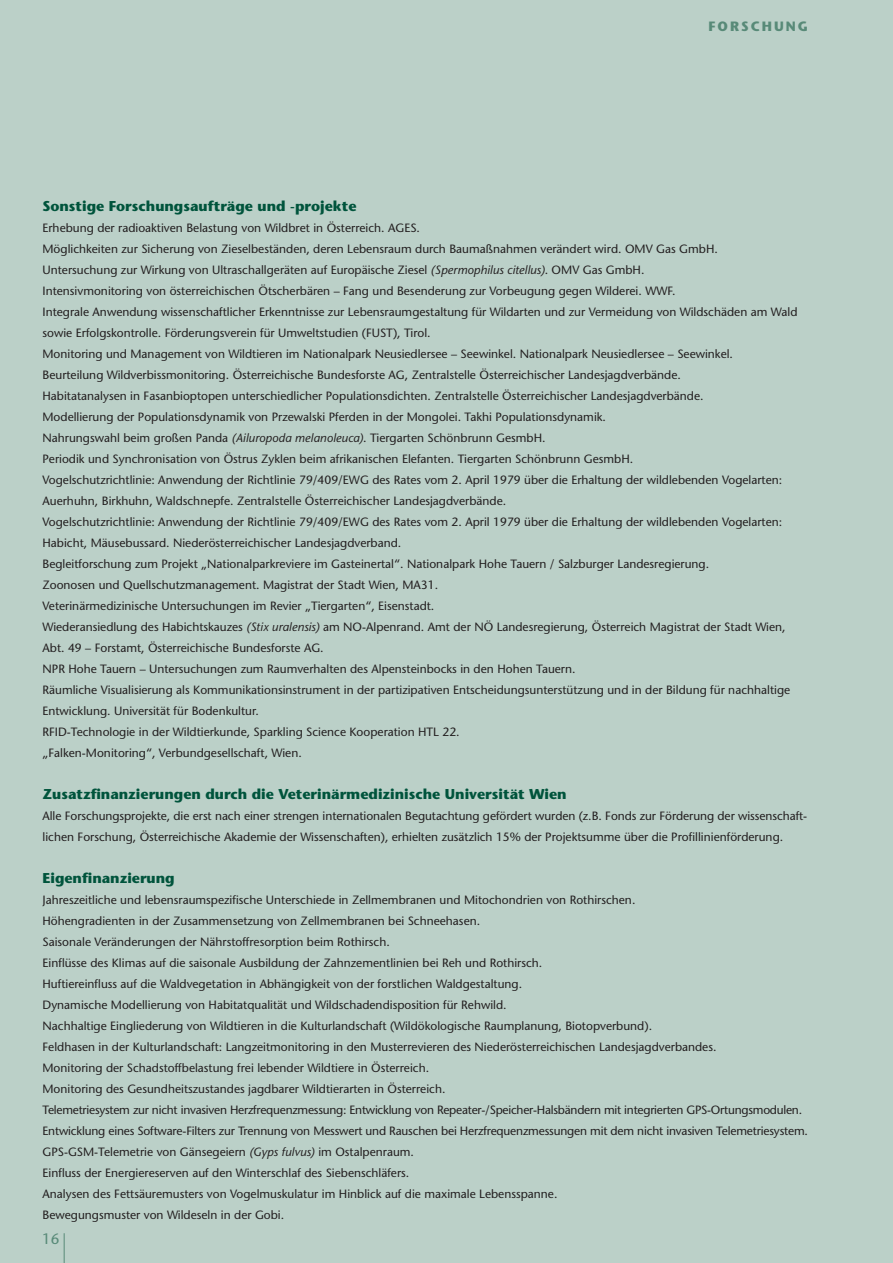
<style>
.page{position:relative;width:893px;height:1263px;background:#bbd0c8}
.page>*{position:absolute;margin:0;border:0;box-sizing:border-box;transform-origin:0 0}
.t1{font:15px "Stone Sans Std Medium 2";color:#588a78}
.t2{font:14.25px "Stone Sans Std Bold 2";color:#00543c}
.t3{font:13.5px "Stone Sans Std Bold 2";color:#588a78}
.t4{font:12px/21px "Stone Sans Std Medium 2";color:#231f20}
.s1{font-family:"Stone Sans Std Medium Italic 2"}
</style>
<div class="page">
<hr style="left:64px;top:1233px;width:1px;height:30px;background:#588a78">
<p class="t3" style="left:709px;top:18px;width:12px">forschung</p>
<p class="t2" style="left:43px;top:197px;width:316px">Sonstige Forschungsaufträge und -projekte</p>
<p class="t4" style="left:43px;top:217px;width:757px">Erhebung der radioaktiven Belastung von Wildbret in Österreich. AGES.<br>Möglichkeiten zur Sicherung von Zieselbeständen, deren Lebensraum durch Baumaßnahmen verändert wird. OMV Gas GmbH.<br>Untersuchung zur Wirkung von Ultraschallgeräten auf Europäische Ziesel <span class="s1">(Spermophilus citellus)</span>. OMV Gas GmbH.<br>Intensivmonitoring von österreichischen Ötscherbären – Fang und Besenderung zur Vorbeugung gegen Wilderei. WWF.<br>Integrale Anwendung wissenschaftlicher Erkenntnisse zur Lebensraumgestaltung für Wildarten und zur Vermeidung von Wildschäden am Wald sowie Erfolgskontrolle. Förderungsverein für Umweltstudien (FUST), Tirol.<br>Monitoring und Management von Wildtieren im Nationalpark Neusiedlersee – Seewinkel. Nationalpark Neusiedlersee – Seewinkel.<br>Beurteilung Wildverbissmonitoring. Österreichische Bundesforste AG, Zentralstelle Österreichischer Landesjagdverbände.<br>Habitatanalysen in Fasanbioptopen unterschiedlicher Populationsdichten. Zentralstelle Österreichischer Landesjagdverbände.<br>Modellierung der Populationsdynamik von Przewalski Pferden in der Mongolei. Takhi Populationsdynamik.<br>Nahrungswahl beim großen Panda <span class="s1">(Ailuropoda melanoleuca)</span>. Tiergarten Schönbrunn GesmbH.<br>Periodik und Synchronisation von Östrus Zyklen beim afrikanischen Elefanten. Tiergarten Schönbrunn GesmbH.<br>Vogelschutzrichtlinie: Anwendung der Richtlinie 79/409/EWG des Rates vom 2. April 1979 über die Erhaltung der wildlebenden Vogelarten:<br>Auerhuhn, Birkhuhn, Waldschnepfe. Zentralstelle Österreichischer Landesjagdverbände.<br>Vogelschutzrichtlinie: Anwendung der Richtlinie 79/409/EWG des Rates vom 2. April 1979 über die Erhaltung der wildlebenden Vogelarten:<br>Habicht, Mäusebussard. Niederösterreichischer Landesjagdverband.<br>Begleitforschung zum Projekt „Nationalparkreviere im Gasteinertal“. Nationalpark Hohe Tauern / Salzburger Landesregierung.<br>Zoonosen und Quellschutzmanagement. Magistrat der Stadt Wien, MA31.<br>Veterinärmedizinische Untersuchungen im Revier „Tiergarten“, Eisenstadt.<br>Wiederansiedlung des Habichtskauzes <span class="s1">(Stix uralensis)</span> am NO-Alpenrand. Amt der NÖ Landesregierung, Österreich Magistrat der Stadt Wien, Abt. 49 – Forstamt, Österreichische Bundesforste AG.<br>NPR Hohe Tauern – Untersuchungen zum Raumverhalten des Alpensteinbocks in den Hohen Tauern.<br>Räumliche Visualisierung als Kommunikationsinstrument in der partizipativen Entscheidungsunterstützung und in der Bildung für nachhaltige Entwicklung. Universität für Bodenkultur.<br>RFID-Technologie in der Wildtierkunde, Sparkling Science Kooperation HTL 22.<br>„Falken-Monitoring“, Verbundgesellschaft, Wien.</p>
<p class="t2" style="left:43px;top:785px;width:526px">Zusatzfinanzierungen durch die Veterinärmedizinische Universität Wien</p>
<p class="t4" style="left:43px;top:805px;width:765px">Alle Forschungsprojekte, die erst nach einer strengen internationalen Begutachtung gefördert wurden (z.B. Fonds zur Förderung der wissenschaft&shy;lichen Forschung, Österreichische Akademie der Wissenschaften), erhielten zusätzlich 15% der Projektsumme über die Profillinienförderung.</p>
<p class="t2" style="left:43px;top:869px;width:134px">Eigenfinanzierung</p>
<p class="t4" style="left:43px;top:889px;width:767px">Jahreszeitliche und lebensraumspezifische Unterschiede in Zellmembranen und Mitochondrien von Rothirschen.<br>Höhengradienten in der Zusammensetzung von Zellmembranen bei Schneehasen.<br>Saisonale Veränderungen der Nährstoffresorption beim Rothirsch.<br>Einflüsse des Klimas auf die saisonale Ausbildung der Zahnzementlinien bei Reh und Rothirsch.<br>Huftiereinfluss auf die Waldvegetation in Abhängigkeit von der forstlichen Waldgestaltung.<br>Dynamische Modellierung von Habitatqualität und Wildschadendisposition für Rehwild.<br>Nachhaltige Eingliederung von Wildtieren in die Kulturlandschaft (Wildökologische Raumplanung, Biotopverbund).<br>Feldhasen in der Kulturlandschaft: Langzeitmonitoring in den Musterrevieren des Niederösterreichischen Landesjagdverbandes.<br>Monitoring der Schadstoffbelastung frei lebender Wildtiere in Österreich.<br>Monitoring des Gesundheitszustandes jagdbarer Wildtierarten in Österreich.<br>Telemetriesystem zur nicht invasiven Herzfrequenzmessung: Entwicklung von Repeater-/Speicher-Halsbändern mit integrierten GPS-Ortungsmodulen.<br>Entwicklung eines Software-Filters zur Trennung von Messwert und Rauschen bei Herzfrequenzmessungen mit dem nicht invasiven Telemetriesystem.<br>GPS-GSM-Telemetrie von Gänsegeiern <span class="s1">(Gyps fulvus)</span> im Ostalpenraum.<br>Einfluss der Energiereserven auf den Winterschlaf des Siebenschläfers.<br>Analysen des Fettsäuremusters von Vogelmuskulatur im Hinblick auf die maximale Lebensspanne.<br>Bewegungsmuster von Wildeseln in der Gobi.</p>
<p class="t1" style="left:42px;top:1229px;width:19px">16</p>
</div>
